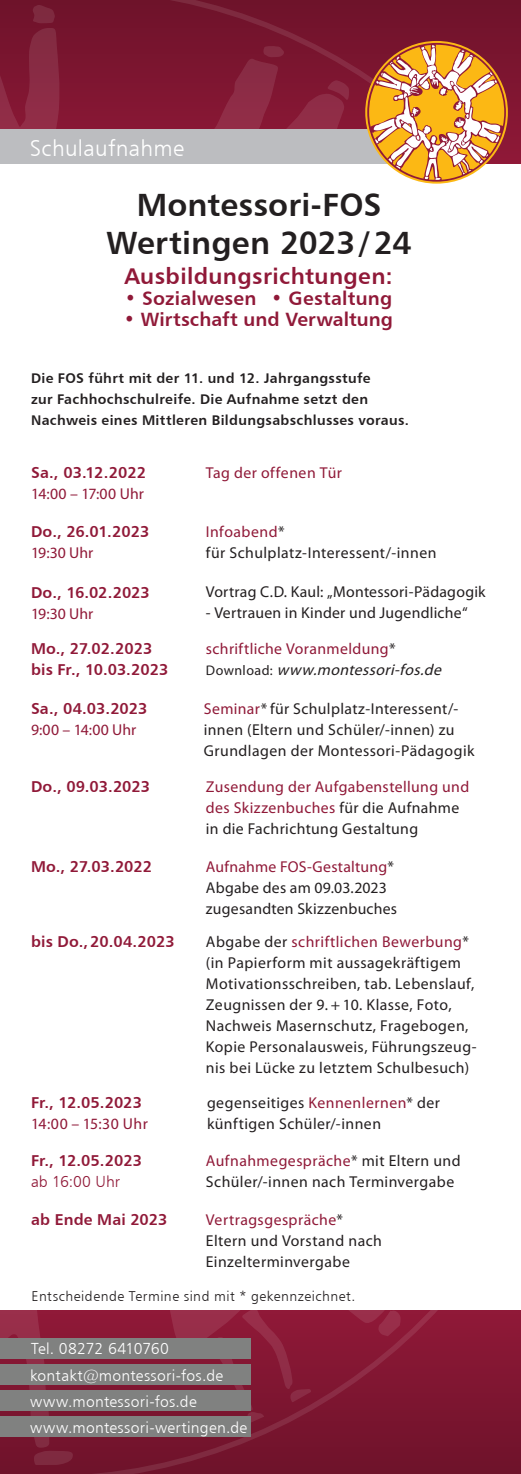
<style>
.page{position:relative;width:521px;height:1474px;background:#fff}
.page>*{position:absolute;margin:0;border:0;box-sizing:border-box;transform-origin:0 0}
.t1{font:32.2px/38.7px "Humanist 777 BT Bold B";letter-spacing:.005em;color:#231f20;text-align:center}
.t2{font:22.75px "Humanist 777 BT Bold B";letter-spacing:.015em;color:#901938}
.t3{font:22.75px "Humanist 777 BT Light B";letter-spacing:.015em;color:#fff}
.t4{font:19.25px "Humanist 777 BT Bold B";letter-spacing:.01em;color:#901938}
.t5{font:15.75px/21px "Myriad Pro";letter-spacing:.025em;color:#231f20}
.t6{font:15.75px/21px "Myriad Pro";letter-spacing:.025em;color:#901938}
.t7{font:15.75px/21px "Humanist 777 BT Bold B";color:#901938}
.t8{font:15.75px/26.2px "Humanist 777 BT Light B";letter-spacing:.015em;color:#fff}
.t9{font:15.75px "Humanist 777 BT Light B";letter-spacing:-.005em;color:#fff}
.t10{font:15.75px "Myriad Pro";letter-spacing:.005em;color:#901938}
.t11{font:15.75px "Humanist 777 BT Light B";color:#901938}
.t12{font:14px/21px "Humanist 777 BT Bold B";letter-spacing:.025em;color:#231f20}
.t13{font:14px "Humanist 777 BT Light B";letter-spacing:.035em;color:#231f20}
.s1{color:#901938}
.s2{color:#231f20}
.s3{font-size:14px;color:#231f20}
.s4{font-style:italic;color:#231f20}
</style>
<div class="page">
<div style="left:0;top:0;width:521px;height:5px;background:#6e132a"></div>
<svg style="left:0;top:1310px;width:521px;height:154px"></svg>
<div style="left:0;top:1337px;width:251px;height:21px;background:#808180"></div>
<div style="left:0;top:1363px;width:251px;height:21px;background:#808180"></div>
<div style="left:0;top:1389px;width:251px;height:21px;background:#808180"></div>
<svg style="left:0;top:5px;width:521px;height:179px"></svg>
<div style="left:0;top:1416px;width:251px;height:20px;background:#808180"></div>
<h2 class="t3" style="left:30px;top:134px;width:156px">Schulaufnahme</h2>
<h1 class="t1" style="left:106px;top:184px;width:307px">Montessori-FOS<br>Wertingen 2023/24</h1>
<h2 class="t2" style="left:124px;top:262px;width:270px">Ausbildungsrichtungen:</h2>
<p class="t4" style="left:125px;top:286px;width:269px">• Sozialwesen • Gestaltung</p>
<p class="t4" style="left:124px;top:307px;width:270px">• Wirtschaft und Verwaltung</p>
<p class="t12" style="left:31px;top:367px;width:379px">Die FOS führt mit der 11. und 12. Jahrgangsstufe<br>zur Fachhochschulreife. Die Aufnahme setzt den<br>Nachweis eines Mittleren Bildungsabschlusses voraus.</p>
<p class="t7" style="left:31px;top:462px;width:117px">Sa., 03.12.2022</p>
<p class="t10" style="left:31px;top:484px;width:114px">14:00 – 17:00 Uhr</p>
<p class="t6" style="left:206px;top:462px;width:138px">Tag der offenen Tür</p>
<p class="t7" style="left:31px;top:521px;width:120px">Do., 26.01.2023</p>
<p class="t6" style="left:31px;top:542px;width:64px">19:30 Uhr</p>
<p class="t5" style="left:206px;top:521px;width:232px"><span class="s1">Infoabend</span>*<br>für Schulplatz-Interessent/-innen</p>
<p class="t7" style="left:31px;top:581px;width:120px">Do., 16.02.2023</p>
<p class="t6" style="left:31px;top:602px;width:64px">19:30 Uhr</p>
<p class="t5" style="left:206px;top:581px;width:281px">Vortrag C.D. Kaul: „Montessori-Pädagogik</p>
<p class="t5" style="left:206px;top:602px;width:263px">- Vertrauen in Kinder und Jugendliche“</p>
<p class="t7" style="left:31px;top:637px;width:139px">Mo., 27.02.2023 bis Fr., 10.03.2023</p>
<p class="t6" style="left:206px;top:637px;width:241px">schriftliche Voranmeldung<span class="s2">*<br></span><span class="s3">D o w n l o a d :</span> <span class="s4">www.montessori-fos.de</span></p>
<p class="t7" style="left:31px;top:697px;width:118px">Sa., 04.03.2023</p>
<p class="t6" style="left:31px;top:719px;width:107px">9:00 – 14:00 Uhr</p>
<p class="t5" style="left:204px;top:698px;width:272px"><span class="s1">Seminar</span>* für Schulplatz-Interessent/- innen (Eltern und Schüler/-innen) zu<br>Grundlagen der Montessori-Pädagogik</p>
<p class="t7" style="left:31px;top:775px;width:121px">Do., 09.03.2023</p>
<p class="t6" style="left:206px;top:776px;width:265px">Zusendung der Aufgabenstellung und des Skizzenbuches <span class="s2">für die Aufnahme in die Fachrichtung Gestaltung</span></p>
<p class="t7" style="left:31px;top:855px;width:123px">Mo., 27.03.2022</p>
<p class="t5" style="left:206px;top:856px;width:193px"><span class="s1">Aufnahme FOS-Gestaltung</span>*<br>Abgabe des am 09.03.2023 zugesandten Skizzenbuches</p>
<p class="t7" style="left:31px;top:930px;width:145px">bis Do.,20.04.2023</p>
<p class="t5" style="left:206px;top:930px;width:272px">Abgabe der <span class="s1">schriftlichen Bewerbung</span>* (in Papierform mit aussagekräftigem Motivationsschreiben, tab. Lebenslauf, Zeugnissen der 9. + 10. Klasse, Foto, Nachweis Masernschutz, Fragebogen, Kopie Personalausweis, Führungszeug&shy;nis bei Lücke zu letztem Schulbesuch)</p>
<p class="t7" style="left:31px;top:1091px;width:112px">Fr., 12.05.2023</p>
<p class="t6" style="left:31px;top:1112px;width:118px">14:00 – 15:30 Uhr</p>
<p class="t7" style="left:31px;top:1149px;width:112px">Fr., 12.05.2023</p>
<p class="t11" style="left:31px;top:1171px;width:91px">ab 16:00 Uhr</p>
<p class="t5" style="left:207px;top:1091px;width:235px">gegenseitiges <span class="s1">Kennenlernen</span>* der künftigen Schüler/-innen</p>
<p class="t5" style="left:206px;top:1149px;width:256px"><span class="s1">Aufnahmegespräche</span>* mit Eltern und<br>Schüler/-innen nach Terminvergabe</p>
<p class="t7" style="left:31px;top:1208px;width:138px">ab Ende Mai 2023</p>
<p class="t5" style="left:206px;top:1209px;width:177px"><span class="s1">Vertragsgespräche</span>*<br>Eltern und Vorstand nach<br>Einzelterminvergabe</p>
<p class="t13" style="left:32px;top:1287px;width:325px">Entscheidende Termine sind mit * gekennzeichnet.</p>
<p class="t9" style="left:31px;top:1339px;width:139px">Tel. 08272 6410760</p>
<p class="t8" style="left:30px;top:1361px;width:218px">kontakt@montessori-fos.de www.montessori-fos.de www.montessori-wertingen.de</p>
</div>
